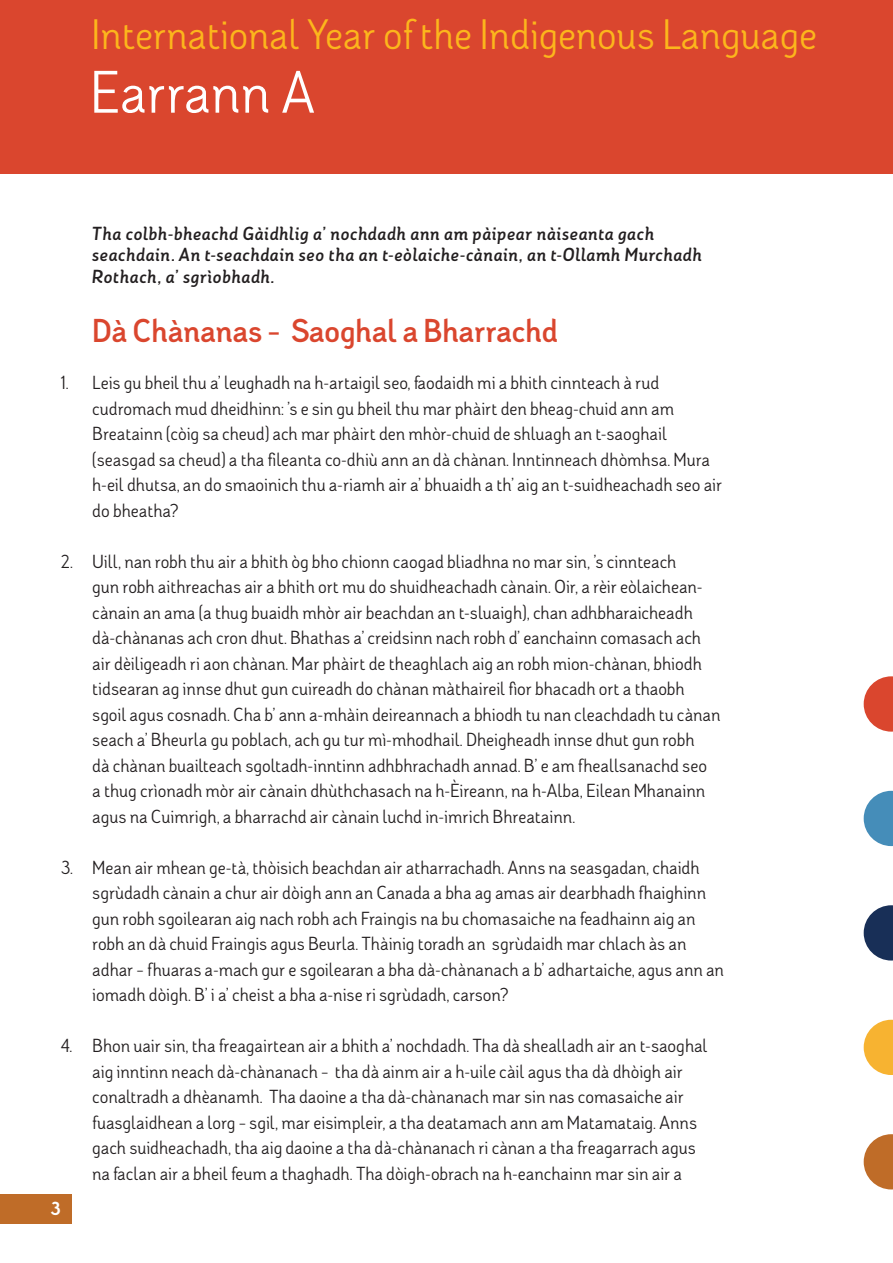
<style>
.page{position:relative;width:893px;height:1263px;background:#fff}
.page>*{position:absolute;margin:0;border:0;box-sizing:border-box;transform-origin:0 0}
.t1{font:57px "Adoquin";color:#fff}
.t2{font:40.5px "Adoquin";color:#fcb61c}
.t3{font:700 31.5px "Adoquin";color:#da462e}
.t4{font:18px/25.5px "Adoquin";color:#231f20}
.t5{font:italic 700 18px/21.6px "Adoquin";letter-spacing:.05em;color:#231f20}
.t6{font:900 18px "Adoquin";color:#fff}
</style>
<div class="page">
<div style="left:0;top:1194px;width:72px;height:30px;background:#bf6c28"></div>
<div style="left:0;top:0;width:893px;height:174px;background:#da462e"></div>
<svg style="left:864px;top:1134px;width:29px;height:55px"></svg>
<svg style="left:864px;top:1020px;width:29px;height:55px"></svg>
<svg style="left:864px;top:905px;width:29px;height:55px"></svg>
<svg style="left:864px;top:791px;width:29px;height:55px"></svg>
<svg style="left:864px;top:676px;width:29px;height:56px"></svg>
<p class="t2" style="left:91px;top:10px;width:727px">International Year of the Indigenous Language</p>
<p class="t1" style="left:90px;top:57px;width:228px">Earrann A</p>
<p class="t5" style="left:92px;top:222px;width:611px">Tha colbh-bheachd Gàidhlig a’ nochdadh ann am pàipear nàiseanta gach seachdain. An t-seachdain seo tha an t-eòlaiche-cànain, an t-Ollamh Murchadh<br>Rothach, a’ sgrìobhadh.</p>
<p class="t3" style="left:92px;top:311px;width:467px">Dà Chànanas – Saoghal a Bharrachd</p>
<p class="t4" style="left:92px;top:370px;width:632px;text-indent:-32px">1. Leis gu bheil thu a’ leughadh na h-artaigil seo, faodaidh mi a bhith cinnteach à rud cudromach mud dheidhinn: ’s e sin gu bheil thu mar phàirt den bheag-chuid ann am Breatainn (còig sa cheud) ach mar phàirt den mhòr-chuid de shluagh an t-saoghail (seasgad sa cheud) a tha fileanta co-dhiù ann an dà chànan. Inntinneach dhòmhsa. Mura h-eil dhutsa, an do smaoinich thu a-riamh air a’ bhuaidh a th’ aig an t-suidheachadh seo air do bheatha?</p>
<p class="t4" style="left:92px;top:549px;width:630px;text-indent:-32px">2. Uill, nan robh thu air a bhith òg bho chionn caogad bliadhna no mar sin, ’s cinnteach<br>gun robh aithreachas air a bhith ort mu do shuidheachadh cànain. Oir, a rèir eòlaichean&shy;cànain an ama (a thug buaidh mhòr air beachdan an t-sluaigh), chan adhbharaicheadh dà-chànanas ach cron dhut. Bhathas a’ creidsinn nach robh d’ eanchainn comasach ach air dèiligeadh ri aon chànan. Mar phàirt de theaghlach aig an robh mion-chànan, bhiodh tidsearan ag innse dhut gun cuireadh do chànan màthaireil fìor bhacadh ort a thaobh sgoil agus cosnadh. Cha b’ ann a-mhàin deireannach a bhiodh tu nan cleachdadh tu cànan seach a’ Bheurla gu poblach, ach gu tur mì-mhodhail. Dheigheadh innse dhut gun robh<br>dà chànan buailteach sgoltadh-inntinn adhbhrachadh annad. B’ e am fheallsanachd seo<br>a thug crìonadh mòr air cànain dhùthchasach na h-Èireann, na h-Alba, Eilean Mhanainn agus na Cuimrigh, a bharrachd air cànain luchd in-imrich Bhreatainn.</p>
<p class="t4" style="left:92px;top:855px;width:633px;text-indent:-32px">3. Mean air mhean ge-tà, thòisich beachdan air atharrachadh. Anns na seasgadan, chaidh sgrùdadh cànain a chur air dòigh ann an Canada a bha ag amas air dearbhadh fhaighinn gun robh sgoilearan aig nach robh ach Fraingis na bu chomasaiche na feadhainn aig an robh an dà chuid Fraingis agus Beurla. Thàinig toradh an sgrùdaidh mar chlach às an adhar – fhuaras a-mach gur e sgoilearan a bha dà-chànanach a b’ adhartaiche, agus ann an iomadh dòigh. B’ i a’ cheist a bha a-nise ri sgrùdadh, carson?</p>
<p class="t4" style="left:92px;top:1033px;width:617px;text-indent:-32px">4. Bhon uair sin, tha freagairtean air a bhith a’ nochdadh. Tha dà shealladh air an t-saoghal aig inntinn neach dà-chànanach – tha dà ainm air a h-uile càil agus tha dà dhòigh air conaltradh a dhèanamh. Tha daoine a tha dà-chànanach mar sin nas comasaiche air fuasglaidhean a lorg – sgil, mar eisimpleir, a tha deatamach ann am Matamataig. Anns gach suidheachadh, tha aig daoine a tha dà-chànanach ri cànan a tha freagarrach agus na faclan air a bheil feum a thaghadh. Tha dòigh-obrach na h-eanchainn mar sin air a</p>
<p class="t6" style="left:51px;top:1197px;width:12px">3</p>
</div>
